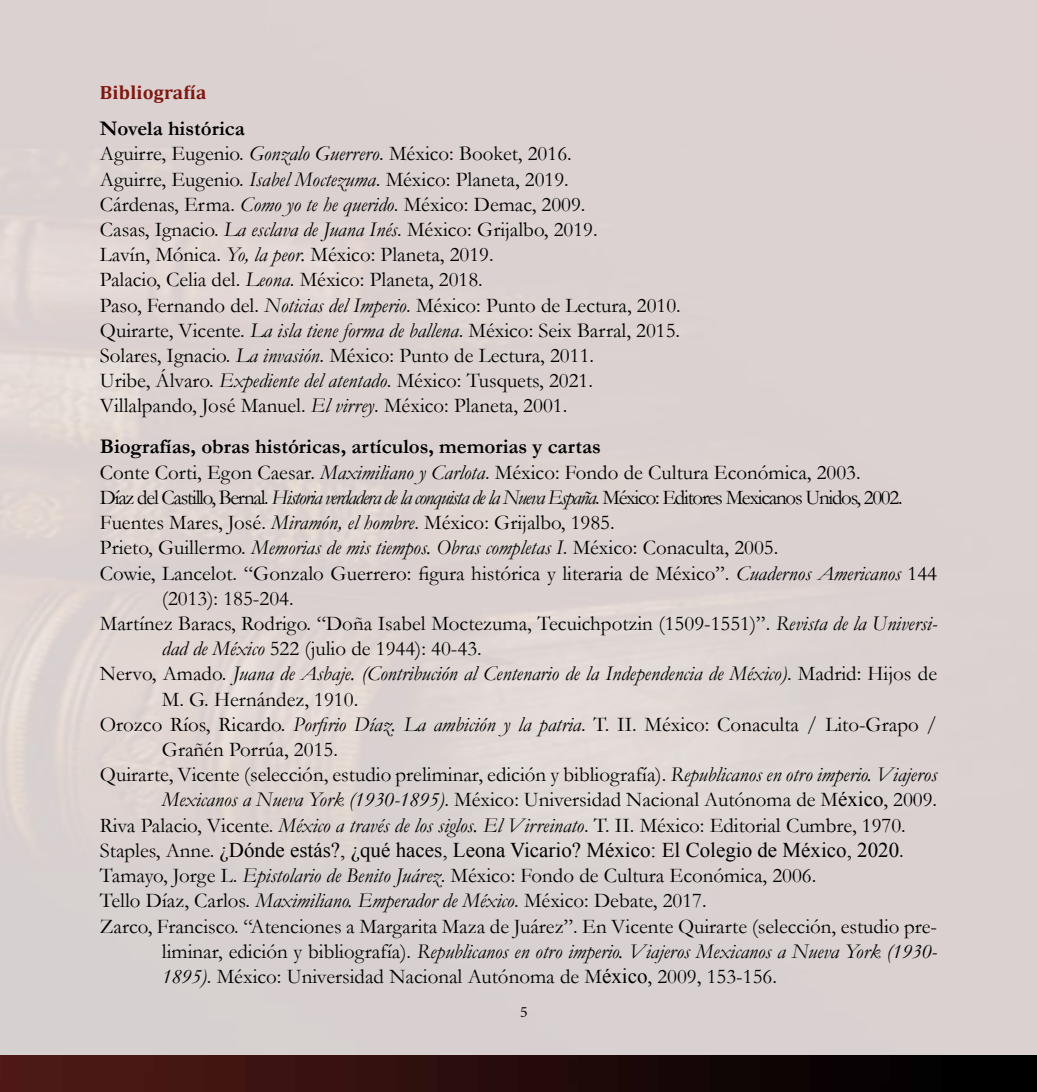
<style>
.page{position:relative;width:1037px;height:1092px;background:#fff}
.page>*{position:absolute;margin:0;border:0;box-sizing:border-box;transform-origin:0 0}
.t1{font:21px/25.2px "Garamond";color:#000}
.t2{font:italic 21px "Garamond";color:#000}
.t3{font:21px "Garamond";letter-spacing:-.06em;color:#000}
.t4{font:21px "Times New Roman";color:#000}
.t5{font:700 21px "Garamond";color:#000}
.t6{font:700 19.25px "Cambria";letter-spacing:.01em;color:#801810}
.t7{font:15.75px "Minion Pro";color:#020203}
.s1{font-weight:700}
.s2{font-style:italic}
.s3{font-style:normal}
.s4{font-family:"Times New Roman"}
.s5{font-family:"Garamond"}
</style>
<div class="page">
<div style="left:0;top:0;width:1037px;height:1091px;background:#dbd2d1"></div>
<img style="left:1px;top:1055px;width:1036px;height:36px">
<p class="t6" style="left:100px;top:81px;width:108px">Bibliografía</p>
<p class="t1" style="left:100px;top:116px;width:582px"><span class="s1">Novela histórica<br></span>Aguirre, Eugenio. <span class="s2">Gonzalo Guerrero</span>. México: Booket, 2016.<br>Aguirre, Eugenio. <span class="s2">Isabel Moctezuma</span>. México: Planeta, 2019.<br>Cárdenas, Erma. <span class="s2">Como yo te he querido</span>. México: Demac, 2009.<br>Casas, Ignacio. <span class="s2">La esclava de Juana Inés</span>. México: Grijalbo, 2019.<br>Lavín, Mónica. <span class="s2">Yo, la peor.</span> México: Planeta, 2019.<br>Palacio, Celia del. <span class="s2">Leona</span>. México: Planeta, 2018.<br>Paso, Fernando del. <span class="s2">Noticias del Imperio</span>. México: Punto de Lectura, 2010.<br>Quirarte, Vicente. <span class="s2">La isla tiene forma de ballena</span>. México: Seix Barral, 2015.<br>Solares, Ignacio. <span class="s2">La invasión</span>. México: Punto de Lectura, 2011.<br>Uribe, Álvaro. <span class="s2">Expediente del atentado</span>. México: Tusquets, 2021.<br>Villalpando, José Manuel. <span class="s2">El virrey</span>. México: Planeta, 2001.</p>
<p class="t5" style="left:100px;top:434px;width:502px">Biografías, obras históricas, artículos, memorias y cartas</p>
<p class="t1" style="left:100px;top:459px;width:762px">Conte Corti, Egon Caesar. <span class="s2">Maximiliano y Carlota</span>. México: Fondo de Cultura Económica, 2003.</p>
<p class="t3" style="left:100px;top:484px;width:804px">Díaz del Castillo, Bernal. <span class="s2">Historia verdadera de la conquista de la Nueva España</span>. México: Editores Mexicanos Unidos, 2002.</p>
<p class="t1" style="left:100px;top:509px;width:516px">Fuentes Mares, José. <span class="s2">Miramón, el hombre</span>. México: Grijalbo, 1985.</p>
<p class="t1" style="left:100px;top:535px;width:680px">Prieto, Guillermo. <span class="s2">Memorias de mis tiempos. Obras completas I</span>. México: Conaculta, 2005.</p>
<p class="t1" style="left:100px;top:560px;width:839px">Cowie, Lancelot. “Gonzalo Guerrero: figura histórica y literaria de México”. <span class="s2">Cuadernos Americanos</span> 144</p>
<p class="t1" style="left:162px;top:585px;width:133px">(2013): 185-204.</p>
<p class="t1" style="left:100px;top:610px;width:839px">Martínez Baracs, Rodrigo. “Doña Isabel Moctezuma, Tecuichpotzin (1509-1551)”. <span class="s2">Revista de la Universi-</span></p>
<p class="t1" style="left:162px;top:635px;width:321px"><span class="s2">dad de México</span> 522 (julio de 1944): 40-43.</p>
<p class="t2" style="left:100px;top:661px;width:839px"><span class="s3">Nervo, Amado.</span> Juana de Asbaje. (Contribución al Centenario de la Independencia de México)<span class="s3">. Madrid: Hijos de</span></p>
<p class="t1" style="left:162px;top:686px;width:198px">M. G. Hernández, 1910.</p>
<p class="t1" style="left:100px;top:711px;width:839px">Orozco Ríos, Ricardo. <span class="s2">Porfirio Díaz. La ambición y la patria</span>. T. II. México: Conaculta / Lito-Grapo /</p>
<p class="t1" style="left:162px;top:736px;width:178px">Grañén Porrúa, 2015.</p>
<p class="t1" style="left:100px;top:761px;width:839px">Quirarte, Vicente (selección, estudio preliminar, edición y bibliografía). <span class="s2">Republicanos en otro imperio. Viajeros</span></p>
<p class="t1" style="left:162px;top:787px;width:777px"><span class="s2">Mexicanos a Nueva York (1930-1895)</span>. México: Universidad Nacional Autónoma de M<span class="s4">éxico</span>, 2009.</p>
<p class="t1" style="left:100px;top:812px;width:807px">Riva Palacio, Vicente. <span class="s2">México a través de los siglos. El Virreinato</span>. T. II. México: Editorial Cumbre, 1970.</p>
<p class="t4" style="left:100px;top:835px;width:805px"><span class="s5">Staples, Anne.</span> ¿Dónde estás?, ¿qué haces, Leona Vicario? México: El Colegio de México, 2020<span class="s5">.</span></p>
<p class="t1" style="left:100px;top:862px;width:718px">Tamayo, Jorge L. <span class="s2">Epistolario de Benito Juárez</span>. México: Fondo de Cultura Económica, 2006.</p>
<p class="t1" style="left:100px;top:887px;width:608px">Tello Díaz, Carlos. <span class="s2">Maximiliano. Emperador de México</span>. México: Debate, 2017.</p>
<p class="t1" style="left:100px;top:913px;width:839px">Zarco, Francisco. “Atenciones a Margarita Maza de Juárez”. En Vicente Quirarte (selección, estudio pre-</p>
<p class="t2" style="left:162px;top:938px;width:777px"><span class="s3">liminar, edición y bibliografía).</span> Republicanos en otro imperio. Viajeros Mexicanos a Nueva York (1930-</p>
<p class="t1" style="left:162px;top:963px;width:616px"><span class="s2">1895)</span>. México: Universidad Nacional Autónoma de M<span class="s4">éxico</span>, 2009, 153-156.</p>
<p class="t7" style="left:520px;top:1001px;width:9px">5</p>
</div>
